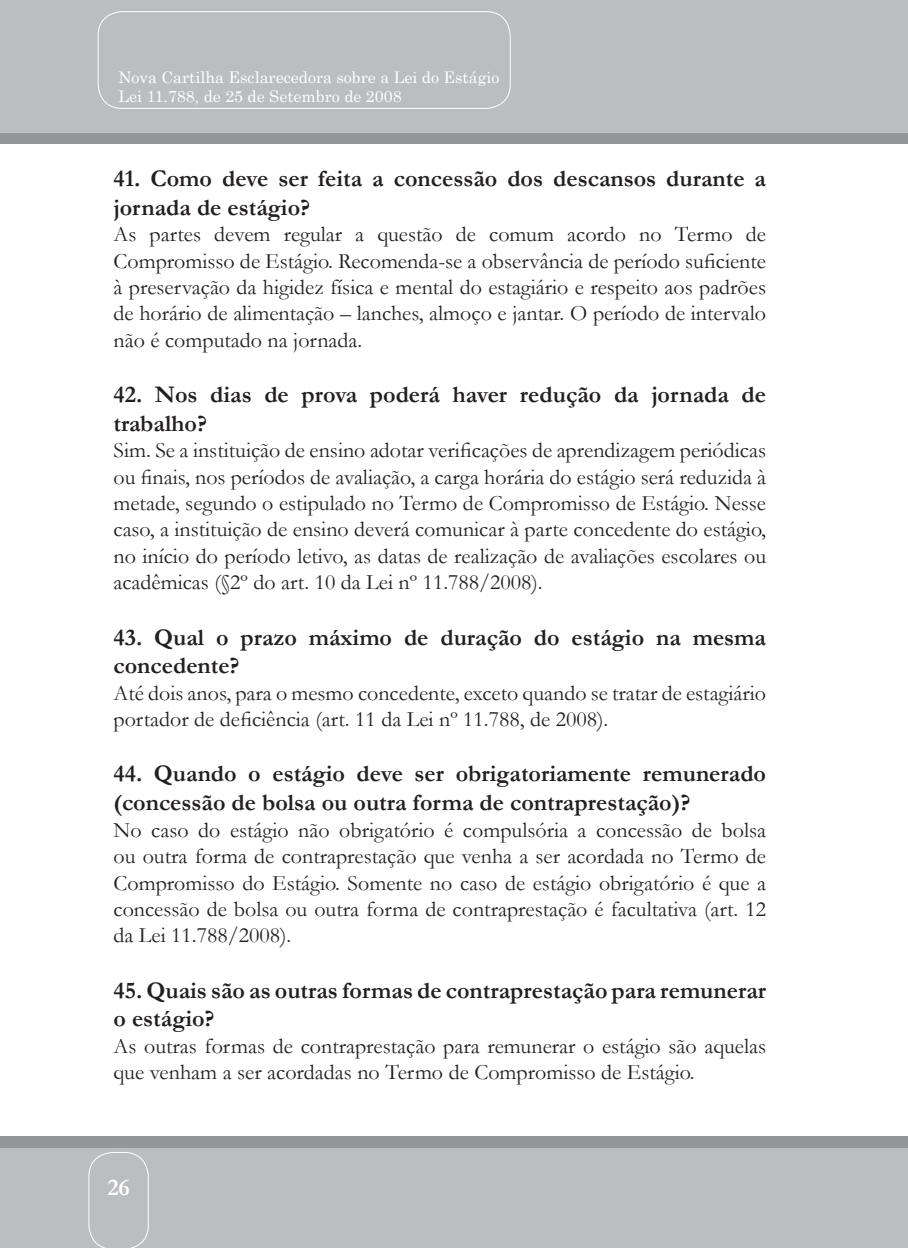
<style>
.page{position:relative;width:908px;height:1248px;background:#fff}
.page>*{position:absolute;margin:0;border:0;box-sizing:border-box;transform-origin:0 0}
.titulo_garamound_12{font:700 24px/28.8px "Garamond";color:#231f20}
.t1{font:700 24px "Garamond";color:#fff}
.texto_garamound_11{font:22px/26.4px "Garamond";color:#231f20;text-align:justify}
.t2{font:16px/19px "Century";color:#fff}
</style>
<div class="page">
<div style="left:0;top:1136px;width:907px;height:111px;background:#939598"></div>
<div style="left:0;top:1148px;width:907px;height:99px;background:#bcbdc0"></div>
<div style="left:0;top:30px;width:907px;height:114px;background:#939598"></div>
<div style="left:0;top:0;width:907px;height:133px;background:#bcbdc0"></div>
<div style="left:98px;top:11px;width:412px;height:98px;border:1px solid #fff;border-radius:24px"></div>
<svg style="left:88px;top:1152px;width:61px;height:95px"></svg>
<p class="t2" style="left:118px;top:66px;width:382px">Nova Cartilha Esclarecedora sobre a Lei do Estágio<br>Lei 11.788, de 25 de Setembro de 2008</p>
<p class="titulo_garamound_12" style="left:113px;top:164px;width:653px">41. Como deve ser feita a concessão dos descansos durante a jornada de estágio?</p>
<p class="texto_garamound_11" style="left:113px;top:220px;width:654px">As partes devem regular a questão de comum acordo no Termo de Compromisso de Estágio. Recomenda-se a observância de período suficiente à preservação da higidez física e mental do estagiário e respeito aos padrões de horário de alimentação – lanches, almoço e jantar. O período de intervalo não é computado na jornada.</p>
<p class="titulo_garamound_12" style="left:113px;top:380px;width:653px">42. Nos dias de prova poderá haver redução da jornada de trabalho?</p>
<p class="texto_garamound_11" style="left:113px;top:436px;width:653px">Sim. Se a instituição de ensino adotar verificações de aprendizagem periódicas ou finais, nos períodos de avaliação, a carga horária do estágio será reduzida à metade, segundo o estipulado no Termo de Compromisso de Estágio. Nesse caso, a instituição de ensino deverá comunicar à parte concedente do estágio, no início do período letivo, as datas de realização de avaliações escolares ou acadêmicas (§2º do art. 10 da Lei nº 11.788/2008).</p>
<p class="titulo_garamound_12" style="left:113px;top:622px;width:653px">43. Qual o prazo máximo de duração do estágio na mesma concedente?</p>
<p class="texto_garamound_11" style="left:113px;top:679px;width:653px">Até dois anos, para o mesmo concedente, exceto quando se tratar de estagiário portador de deficiência (art. 11 da Lei nº 11.788, de 2008).</p>
<p class="titulo_garamound_12" style="left:113px;top:759px;width:653px">44. Quando o estágio deve ser obrigatoriamente remunerado (concessão de bolsa ou outra forma de contraprestação)?</p>
<p class="texto_garamound_11" style="left:113px;top:816px;width:653px">No caso do estágio não obrigatório é compulsória a concessão de bolsa ou outra forma de contraprestação que venha a ser acordada no Termo de Compromisso do Estágio. Somente no caso de estágio obrigatório é que a concessão de bolsa ou outra forma de contraprestação é facultativa (art. 12 da Lei 11.788/2008).</p>
<p class="titulo_garamound_12" style="left:113px;top:975px;width:653px">45. Quais são as outras formas de contraprestação para remunerar o estágio?</p>
<p class="texto_garamound_11" style="left:113px;top:1032px;width:654px">As outras formas de contraprestação para remunerar o estágio são aquelas que venham a ser acordadas no Termo de Compromisso de Estágio.</p>
<p class="t1" style="left:107px;top:1170px;width:24px">26</p>
</div>
